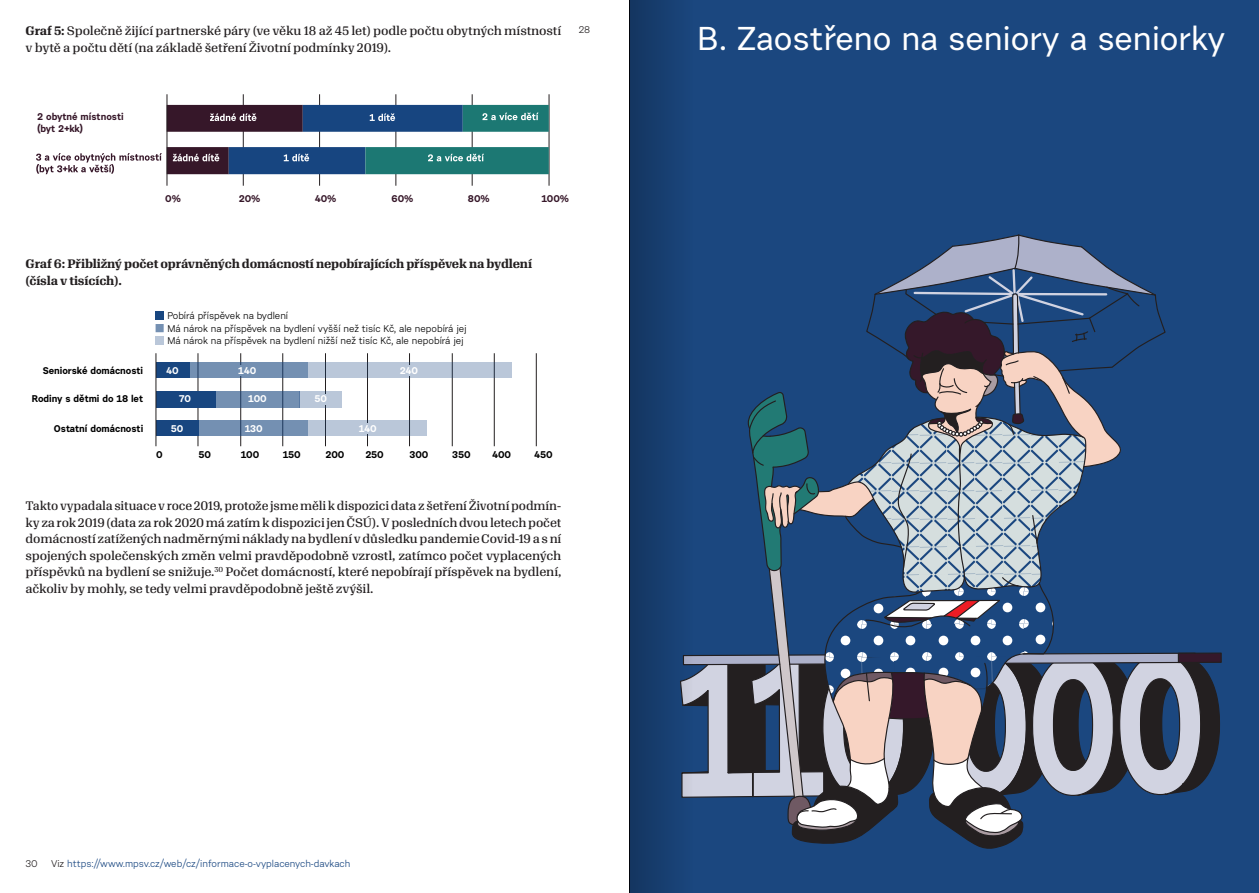
<style>
.page{position:relative;width:1259px;height:893px;background:#fff}
.page>*{position:absolute;margin:0;border:0;box-sizing:border-box;transform-origin:0 0}
.t1{font:33px "Urban Grotesk Me Bl";color:#fff}
.t2{font:12px/16.5px "Algebra Regular No 2";letter-spacing:-.01em;color:#231f20}
.t3{font:700 12px/16.5px "Algebra";letter-spacing:-.01em;color:#231f20}
.t4{font:9.75px/12.5px "Urban Grotesk Re Bo";color:#000}
.t5{font:700 9.75px "Urban Grotesk Re Bo";color:#000}
.t6{font:9.75px "Urban Grotesk Re Bo";color:#184680}
.t7{font:700 9.75px/11.7px "Urban Grotesk Re Bo";color:#361729}
.t8{font:700 9.75px "Urban Grotesk Re Bo";color:#fff}
.t9{font:9.75px "Urban Grotesk Re Bo";color:#231f20}
.s1{font-family:"Algebra";font-weight:700}
.s2{color:#231f20}
</style>
<div class="page">
<div style="left:629px;top:0;width:630px;height:893px;background:#1b477f"></div>
<hr style="left:243px;top:94px;width:1px;height:92px;background:#241f21">
<hr style="left:319px;top:94px;width:1px;height:92px;background:#241f21">
<hr style="left:395px;top:94px;width:1px;height:92px;background:#241f21">
<hr style="left:472px;top:94px;width:1px;height:92px;background:#241f21">
<hr style="left:549px;top:94px;width:1px;height:92px;background:#241f21">
<hr style="left:167px;top:94px;width:1px;height:92px;background:#241f21">
<svg style="left:36px;top:105px;width:513px;height:69px"></svg>
<div style="left:1177px;top:652px;width:44px;height:11px;border:1px solid #231f20"></div>
<svg style="left:693px;top:234px;width:527px;height:615px"></svg>
<hr style="left:240px;top:353px;width:1px;height:93px;background:#231f20">
<hr style="left:198px;top:353px;width:1px;height:93px;background:#231f20">
<hr style="left:282px;top:353px;width:1px;height:93px;background:#231f20">
<hr style="left:325px;top:353px;width:1px;height:93px;background:#231f20">
<hr style="left:367px;top:353px;width:1px;height:93px;background:#231f20">
<hr style="left:409px;top:353px;width:1px;height:93px;background:#231f20">
<hr style="left:452px;top:353px;width:1px;height:93px;background:#231f20">
<hr style="left:494px;top:353px;width:1px;height:93px;background:#231f20">
<hr style="left:536px;top:353px;width:1px;height:93px;background:#231f20">
<div style="left:156px;top:392px;width:59px;height:16px;background:#184680"></div>
<div style="left:215px;top:392px;width:84px;height:16px;background:#7490b2"></div>
<div style="left:156px;top:362px;width:34px;height:16px;background:#184680"></div>
<div style="left:156px;top:420px;width:42px;height:16px;background:#184680"></div>
<div style="left:190px;top:362px;width:118px;height:16px;background:#7490b2"></div>
<div style="left:198px;top:420px;width:110px;height:16px;background:#7490b2"></div>
<div style="left:308px;top:420px;width:118px;height:16px;background:#bac7d9"></div>
<div style="left:308px;top:362px;width:203px;height:16px;background:#bac7d9"></div>
<div style="left:156px;top:312px;width:8px;height:8px;background:#184680"></div>
<div style="left:156px;top:324px;width:8px;height:8px;background:#7490b2"></div>
<div style="left:156px;top:336px;width:8px;height:8px;background:#bac7d9"></div>
<div style="left:299px;top:392px;width:43px;height:16px;background:#bac7d9"></div>
<hr style="left:156px;top:353px;width:1px;height:93px;background:#231f20">
<div style="left:629px;top:0;width:64px;height:893px;background:linear-gradient(to right,#11335f,#204a7f)"></div>
<p class="t2" style="left:26px;top:22px;width:537px"><span class="s1">Graf 5:</span> Společně žijící partnerské páry (ve věku 18 až 45 let) podle počtu obytných místností v bytě a počtu dětí (na základě šetření Životní podmínky 2019).</p>
<p class="t9" style="left:578px;top:23px;width:13px">28</p>
<h1 class="t1" style="left:697px;top:18px;width:529px">B. Zaostřeno na seniory a seniorky</h1>
<p class="t7" style="left:37px;top:111px;width:88px">2 obytné místnosti (byt 2+kk)</p>
<p class="t7" style="left:165px;top:193px;width:17px">0%</p>
<p class="t7" style="left:239px;top:193px;width:23px">20%</p>
<p class="t7" style="left:315px;top:193px;width:23px">40%</p>
<p class="t7" style="left:391px;top:193px;width:23px">60%</p>
<p class="t7" style="left:468px;top:193px;width:23px">80%</p>
<p class="t7" style="left:541px;top:193px;width:29px">100%</p>
<p class="t3" style="left:26px;top:255px;width:508px">Graf 6: Přibližný počet oprávněných domácností nepobírajících příspěvek na bydlení (čísla v tisících).</p>
<p class="t4" style="left:167px;top:310px;width:301px">Pobírá příspěvek na bydlení<br>Má nárok na příspěvek na bydlení vyšší než tisíc Kč, ale nepobírá jej<br>Má nárok na příspěvek na bydlení nižší než tisíc Kč, ale nepobírá jej</p>
<p class="t5" style="left:43px;top:364px;width:102px">Seniorské domácnosti</p>
<p class="t8" style="left:167px;top:364px;width:14px">40</p>
<p class="t8" style="left:238px;top:364px;width:19px">140</p>
<p class="t8" style="left:400px;top:364px;width:20px">240</p>
<p class="t5" style="left:32px;top:393px;width:113px">Rodiny s dětmi do 18 let</p>
<p class="t8" style="left:179px;top:393px;width:13px">70</p>
<p class="t8" style="left:248px;top:393px;width:20px">100</p>
<p class="t8" style="left:314px;top:393px;width:14px">50</p>
<p class="t5" style="left:54px;top:422px;width:91px">Ostatní domácnosti</p>
<p class="t8" style="left:171px;top:422px;width:14px">50</p>
<p class="t8" style="left:245px;top:422px;width:19px">130</p>
<p class="t8" style="left:359px;top:422px;width:19px">140</p>
<p class="t5" style="left:156px;top:448px;width:8px">0</p>
<p class="t5" style="left:198px;top:448px;width:14px">50</p>
<p class="t5" style="left:241px;top:448px;width:20px">100</p>
<p class="t5" style="left:283px;top:448px;width:19px">150</p>
<p class="t5" style="left:325px;top:448px;width:20px">200</p>
<p class="t5" style="left:365px;top:448px;width:20px">250</p>
<p class="t5" style="left:409px;top:448px;width:20px">300</p>
<p class="t5" style="left:452px;top:448px;width:20px">350</p>
<p class="t5" style="left:492px;top:448px;width:20px">400</p>
<p class="t5" style="left:534px;top:448px;width:20px">450</p>
<p class="t2" style="left:26px;top:497px;width:537px;text-align:justify">Takto vypadala situace v roce 2019, protože jsme měli k dispozici data z šetření Životní podmín&shy;ky za rok 2019 (data za rok 2020 má zatím k dispozici jen ČSÚ). V posledních dvou letech počet domácností zatížených nadměrnými náklady na bydlení v důsledku pandemie Covid-19 a s ní spojených společenských změn velmi pravděpodobně vzrostl, zatímco počet vyplacených příspěvků na bydlení se snižuje.<sup>30</sup> Počet domácností, které nepobírají příspěvek na bydlení, ačkoliv by mohly, se tedy velmi pravděpodobně ještě zvýšil.</p>
<p class="t9" style="left:26px;top:858px;width:14px">30</p>
<p class="t6" style="left:51px;top:858px;width:301px"><span class="s2">Viz</span> https://www.mpsv.cz/web/cz/informace-o-vyplacenych-davkach</p>
</div>
